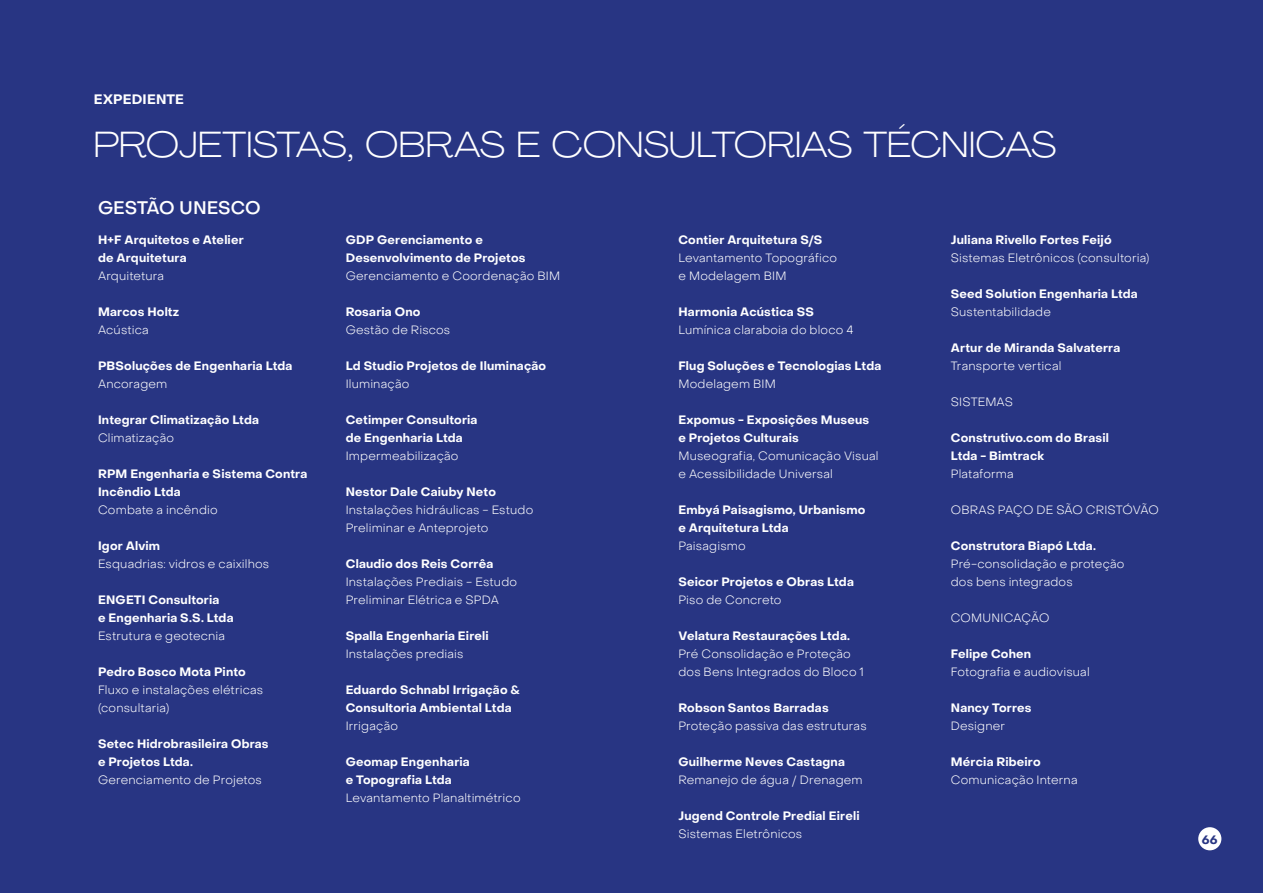
<style>
.page{position:relative;width:1263px;height:893px;background:#283583}
.page>*{position:absolute;margin:0;border:0;box-sizing:border-box;transform-origin:0 0}
.t1{font:300 expanded 36px "Agrandir";color:#fff}
.t2{font:500 18px "Object Sans";letter-spacing:-.01em;color:#fff}
.t3{font:700 13.5px "Object Sans";letter-spacing:.015em;color:#fff}
.t4{font:700 12px/18px "Object Sans";letter-spacing:.015em;color:#fff}
.t5{font:300 12px/18px "Object Sans";letter-spacing:.015em;color:#fff}
.t6{font:700 12px "Object Sans";color:#283583}
</style>
<div class="page">
<div style="left:1198px;top:827px;width:23px;height:23px;background:#fff;border-radius:50%"></div>
<p class="t3" style="left:94px;top:91px;width:92px">EXPEDIENTE</p>
<h1 class="t1" style="left:94px;top:122px;width:964px">PROJETISTAS, OBRAS E CONSULTORIAS TÉCNICAS</h1>
<h2 class="t2" style="left:98px;top:197px;width:164px">GESTÃO UNESCO</h2>
<p class="t4" style="left:98px;top:231px;width:147px">H+F Arquitetos e Atelier de Arquitetura</p>
<p class="t5" style="left:98px;top:267px;width:68px">Arquitetura</p>
<p class="t4" style="left:98px;top:303px;width:83px">Marcos Holtz</p>
<p class="t5" style="left:98px;top:321px;width:52px">Acústica</p>
<p class="t4" style="left:98px;top:357px;width:196px">PBSoluções de Engenharia Ltda</p>
<p class="t5" style="left:98px;top:375px;width:71px">Ancoragem</p>
<p class="t4" style="left:98px;top:411px;width:163px">Integrar Climatização Ltda</p>
<p class="t5" style="left:98px;top:429px;width:77px">Climatização</p>
<p class="t4" style="left:98px;top:465px;width:211px">RPM Engenharia e Sistema Contra<br>Incêndio Ltda</p>
<p class="t5" style="left:98px;top:501px;width:121px">Combate a incêndio</p>
<p class="t4" style="left:98px;top:537px;width:64px">Igor Alvim</p>
<p class="t5" style="left:98px;top:555px;width:173px">Esquadrias: vidros e caixilhos</p>
<p class="t4" style="left:98px;top:591px;width:137px">ENGETI Consultoria<br>e Engenharia S.S. Ltda</p>
<p class="t5" style="left:98px;top:627px;width:129px">Estrutura e geotecnia</p>
<p class="t4" style="left:98px;top:663px;width:149px">Pedro Bosco Mota Pinto</p>
<p class="t5" style="left:98px;top:681px;width:167px">Fluxo e instalações elétricas (consultaria)</p>
<p class="t4" style="left:98px;top:735px;width:172px">Setec Hidrobrasileira Obras e Projetos Ltda.</p>
<p class="t5" style="left:98px;top:771px;width:165px">Gerenciamento de Projetos</p>
<p class="t4" style="left:346px;top:231px;width:181px">GDP Gerenciamento e<br>Desenvolvimento de Projetos</p>
<p class="t5" style="left:346px;top:267px;width:216px">Gerenciamento e Coordenação BIM</p>
<p class="t4" style="left:346px;top:303px;width:76px">Rosaria Ono</p>
<p class="t5" style="left:346px;top:321px;width:106px">Gestão de Riscos</p>
<p class="t4" style="left:346px;top:357px;width:202px">Ld Studio Projetos de Iluminação</p>
<p class="t5" style="left:346px;top:375px;width:65px">Iluminação</p>
<p class="t4" style="left:346px;top:411px;width:133px">Cetimper Consultoria de Engenharia Ltda</p>
<p class="t5" style="left:346px;top:447px;width:114px">Impermeabilização</p>
<p class="t4" style="left:346px;top:483px;width:152px">Nestor Dale Caiuby Neto</p>
<p class="t5" style="left:346px;top:501px;width:189px">Instalações hidráulicas - Estudo<br>Preliminar e Anteprojeto</p>
<p class="t4" style="left:346px;top:555px;width:149px">Claudio dos Reis Corrêa</p>
<p class="t5" style="left:346px;top:573px;width:173px">Instalações Prediais - Estudo<br>Preliminar Elétrica e SPDA</p>
<p class="t4" style="left:346px;top:627px;width:145px">Spalla Engenharia Eireli</p>
<p class="t5" style="left:346px;top:645px;width:119px">Instalações prediais</p>
<p class="t4" style="left:346px;top:681px;width:176px">Eduardo Schnabl Irrigação &amp;<br>Consultoria Ambiental Ltda</p>
<p class="t5" style="left:346px;top:717px;width:54px">Irrigação</p>
<p class="t4" style="left:346px;top:753px;width:126px">Geomap Engenharia e Topografia Ltda</p>
<p class="t5" style="left:346px;top:789px;width:176px">Levantamento Planaltimétrico</p>
<p class="t4" style="left:678px;top:231px;width:146px">Contier Arquitetura S/S</p>
<p class="t5" style="left:678px;top:249px;width:160px">Levantamento Topográfico e Modelagem BIM</p>
<p class="t4" style="left:678px;top:303px;width:137px">Harmonia Acústica SS</p>
<p class="t5" style="left:678px;top:321px;width:177px">Lumínica claraboia do bloco 4</p>
<p class="t4" style="left:678px;top:357px;width:204px">Flug Soluções e Tecnologias Ltda</p>
<p class="t5" style="left:678px;top:375px;width:99px">Modelagem BIM</p>
<p class="t4" style="left:678px;top:411px;width:192px">Expomus - Exposições Museus e Projetos Culturais</p>
<p class="t5" style="left:678px;top:447px;width:202px">Museografia, Comunicação Visual e Acessibilidade Universal</p>
<p class="t4" style="left:678px;top:501px;width:188px">Embyá Paisagismo, Urbanismo e Arquitetura Ltda</p>
<p class="t5" style="left:678px;top:537px;width:69px">Paisagismo</p>
<p class="t4" style="left:678px;top:573px;width:177px">Seicor Projetos e Obras Ltda</p>
<p class="t5" style="left:678px;top:591px;width:105px">Piso de Concreto</p>
<p class="t4" style="left:678px;top:627px;width:173px">Velatura Restaurações Ltda.</p>
<p class="t5" style="left:678px;top:645px;width:187px">Pré Consolidação e Proteção dos Bens Integrados do Bloco 1</p>
<p class="t4" style="left:678px;top:699px;width:152px">Robson Santos Barradas</p>
<p class="t5" style="left:678px;top:717px;width:190px">Proteção passiva das estruturas</p>
<p class="t4" style="left:678px;top:753px;width:168px">Guilherme Neves Castagna</p>
<p class="t5" style="left:678px;top:771px;width:186px">Remanejo de água / Drenagem</p>
<p class="t4" style="left:678px;top:807px;width:183px">Jugend Controle Predial Eireli</p>
<p class="t5" style="left:678px;top:825px;width:125px">Sistemas Eletrônicos</p>
<p class="t4" style="left:951px;top:231px;width:162px">Juliana Rivello Fortes Feijó</p>
<p class="t5" style="left:951px;top:249px;width:200px">Sistemas Eletrônicos (consultoria)</p>
<p class="t4" style="left:951px;top:285px;width:188px">Seed Solution Engenharia Ltda</p>
<p class="t5" style="left:951px;top:303px;width:102px">Sustentabilidade</p>
<p class="t4" style="left:951px;top:339px;width:171px">Artur de Miranda Salvaterra</p>
<p class="t5" style="left:951px;top:357px;width:112px">Transporte vertical</p>
<p class="t5" style="left:951px;top:393px;width:64px">SISTEMAS</p>
<p class="t4" style="left:951px;top:429px;width:160px">Construtivo.com do Brasil<br>Ltda - Bimtrack</p>
<p class="t5" style="left:951px;top:465px;width:65px">Plataforma</p>
<p class="t5" style="left:951px;top:501px;width:209px">OBRAS PAÇO DE SÃO CRISTÓVÃO</p>
<p class="t4" style="left:951px;top:537px;width:147px">Construtora Biapó Ltda.</p>
<p class="t5" style="left:951px;top:555px;width:175px">Pré-consolidação e proteção dos bens integrados</p>
<p class="t5" style="left:951px;top:609px;width:100px">COMUNICAÇÃO</p>
<p class="t4" style="left:951px;top:645px;width:82px">Felipe Cohen</p>
<p class="t5" style="left:951px;top:663px;width:140px">Fotografia e audiovisual</p>
<p class="t4" style="left:951px;top:699px;width:82px">Nancy Torres</p>
<p class="t5" style="left:951px;top:717px;width:56px">Designer</p>
<p class="t4" style="left:951px;top:753px;width:91px">Mércia Ribeiro</p>
<p class="t5" style="left:951px;top:771px;width:128px">Comunicação Interna</p>
<p class="t6" style="left:1202px;top:832px;width:17px">66</p>
</div>
